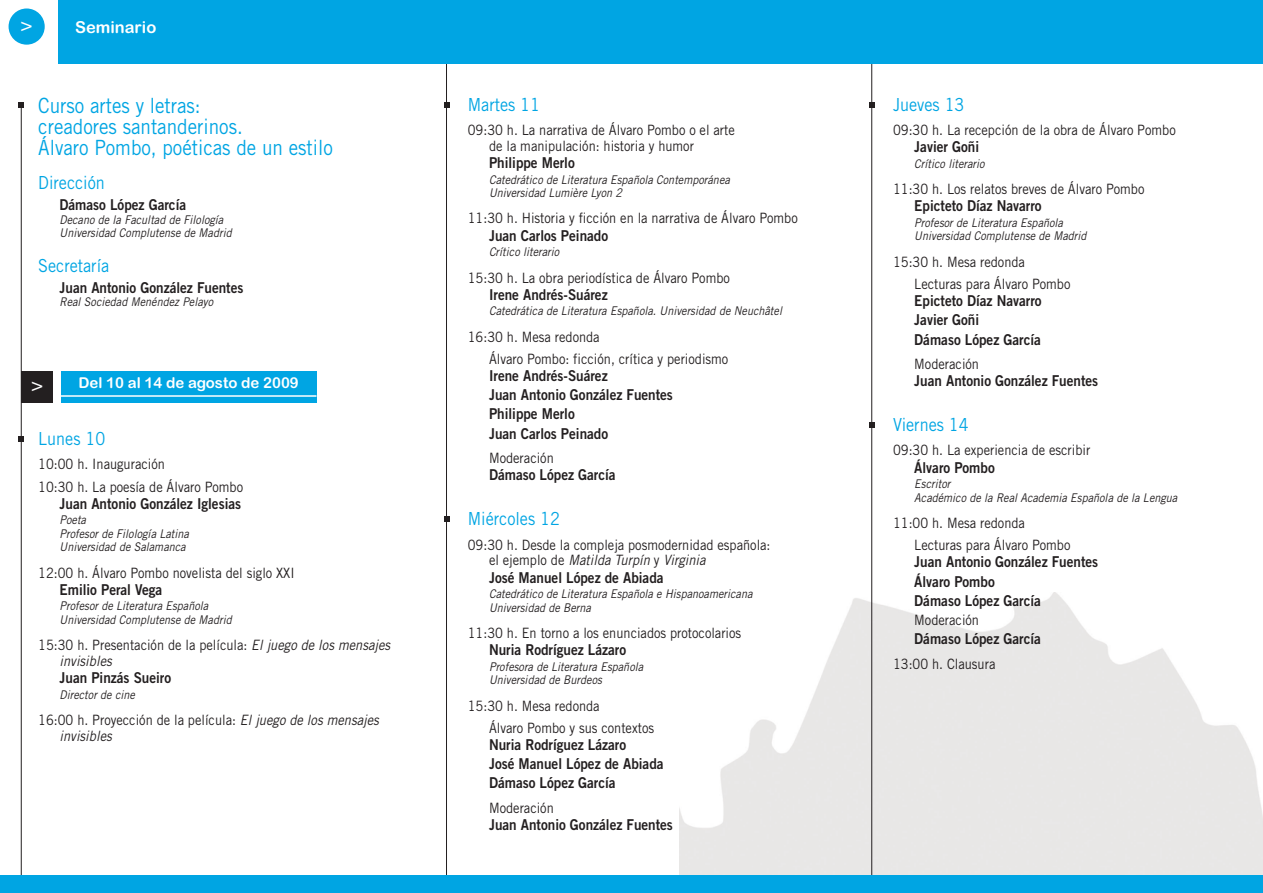
<style>
.page{position:relative;width:1263px;height:893px;background:#fff}
.page>*{position:absolute;margin:0;border:0;box-sizing:border-box;transform-origin:0 0}
.t1{font:21px/21px "Trade Gothic";color:#00a5e3;scale:.9 1}
.t2{font:18px "Trade Gothic";color:#00a5e3;scale:.9 1}
.t3{font:18px "Helvetica";color:#fff}
.t4{font:16.5px "Arial Rounded MT Bold";color:#fff}
.t5{font:15px/19.2px "Trade Gothic Bold Two";color:#231f20;scale:.9 1}
.t6{font:15px "Arial Rounded MT Bold";color:#fff}
.t7{font:14.25px/22.2px "Trade Gothic";color:#231f20;scale:.9 1}
.t8{font:italic 12px/13.5px "Trade Gothic";color:#231f20;scale:.9 1}
.s1{font-family:"Helvetica";font-size:18px}
.s2{font-style:italic}
</style>
<div class="page">
<img style="left:679px;top:593px;width:584px;height:283px">
<div style="left:9px;top:9px;width:36px;height:36px;background:#00a5e3;border-radius:50%"></div>
<hr style="left:21px;top:106px;width:1px;height:787px;background:#231f20">
<hr style="left:446px;top:55px;width:1px;height:838px;background:#231f20">
<hr style="left:871px;top:55px;width:1px;height:838px;background:#231f20">
<svg style="left:19px;top:103px;width:5px;height:5px"></svg>
<svg style="left:444px;top:103px;width:5px;height:5px"></svg>
<svg style="left:869px;top:103px;width:5px;height:5px"></svg>
<svg style="left:19px;top:437px;width:5px;height:5px"></svg>
<svg style="left:444px;top:517px;width:5px;height:5px"></svg>
<svg style="left:869px;top:422px;width:5px;height:5px"></svg>
<div style="left:58px;top:0;width:1205px;height:64px;background:#00a5e3"></div>
<div style="left:61px;top:371px;width:255px;height:32px;background:#00a5e3"></div>
<hr style="left:61px;top:395px;width:255px;height:2px;background:#fff">
<div style="left:21px;top:371px;width:32px;height:32px;background:#231f20"></div>
<div style="left:0;top:876px;width:1263px;height:17px;background:#00a5e3"></div>
<p class="t3" style="left:21px;top:18px;width:12px">&gt;</p>
<p class="t4" style="left:75px;top:21px;width:83px">Seminario</p>
<h1 class="t1" style="left:38px;top:97px;width:329px">Curso artes y letras:<br>creadores santanderinos.<br>Álvaro Pombo, poéticas de un estilo</h1>
<p class="t2" style="left:38px;top:176px;width:75px">Dirección</p>
<p class="t5" style="left:60px;top:197px;width:142px">Dámaso López García</p>
<p class="t8" style="left:60px;top:214px;width:195px">Decano de la Facultad de Filología<br>Universidad Complutense de Madrid</p>
<p class="t2" style="left:38px;top:259px;width:80px">Secretaría</p>
<p class="t5" style="left:60px;top:279px;width:206px">Juan Antonio González Fuentes</p>
<p class="t8" style="left:60px;top:296px;width:175px">Real Sociedad Menéndez Pelayo</p>
<p class="t6" style="left:32px;top:377px;width:268px"><span class="s1">&gt;</span> Del 10 al 14 de agosto de 2009</p>
<p class="t2" style="left:38px;top:432px;width:76px">Lunes 10</p>
<p class="t7" style="left:38px;top:454px;width:229px">10:00 h. Inauguración<br>10:30 h. La poesía de Álvaro Pombo</p>
<p class="t5" style="left:60px;top:495px;width:203px">Juan Antonio González Iglesias</p>
<p class="t8" style="left:60px;top:514px;width:148px">Poeta<br>Profesor de Filología Latina<br>Universidad de Salamanca</p>
<p class="t7" style="left:38px;top:563px;width:286px">12:00 h. Álvaro Pombo novelista del siglo XXI</p>
<p class="t5" style="left:60px;top:581px;width:116px">Emilio Peral Vega</p>
<p class="t8" style="left:60px;top:600px;width:195px">Profesor de Literatura Española<br>Universidad Complutense de Madrid</p>
<p class="t7" style="left:60px;top:639px;width:372px;line-height:15.8px;text-indent:-21px">15:30 h. Presentación de la película: <span class="s2">El juego de los mensajes invisibles</span></p>
<p class="t5" style="left:60px;top:670px;width:125px">Juan Pinzás Sueiro</p>
<p class="t8" style="left:60px;top:689px;width:88px">Director de cine</p>
<p class="t7" style="left:60px;top:713px;width:359px;line-height:15.8px;text-indent:-21px">16:00 h. Proyección de la película: <span class="s2">El juego de los mensajes invisibles</span></p>
<p class="t2" style="left:468px;top:98px;width:82px">Martes 11</p>
<p class="t7" style="left:489px;top:123px;width:275px;line-height:15.8px;text-indent:-21px">09:30 h. La narrativa de Álvaro Pombo o el arte de la manipulación: historia y humor</p>
<p class="t5" style="left:489px;top:154px;width:97px">Philippe Merlo</p>
<p class="t8" style="left:489px;top:174px;width:271px">Catedrático de Literatura Española Contemporánea<br>Universidad Lumière Lyon 2</p>
<p class="t7" style="left:468px;top:209px;width:368px">11:30 h. Historia y ficción en la narrativa de Álvaro Pombo</p>
<p class="t5" style="left:489px;top:227px;width:134px">Juan Carlos Peinado</p>
<p class="t8" style="left:489px;top:246px;width:82px">Crítico literario</p>
<p class="t7" style="left:468px;top:268px;width:293px">15:30 h. La obra periodística de Álvaro Pombo</p>
<p class="t5" style="left:489px;top:286px;width:133px">Irene Andrés-Suárez</p>
<p class="t8" style="left:489px;top:305px;width:329px">Catedrática de Literatura Española. Universidad de Neuchâtel</p>
<p class="t7" style="left:489px;top:327px;width:267px;text-indent:-21px">16:30 h. Mesa redonda<br>Álvaro Pombo: ficción, crítica y periodismo</p>
<p class="t5" style="left:489px;top:367px;width:206px">Irene Andrés-Suárez<br>Juan Antonio González Fuentes<br>Philippe Merlo<br>Juan Carlos Peinado</p>
<p class="t7" style="left:489px;top:448px;width:73px">Moderación</p>
<p class="t5" style="left:489px;top:466px;width:142px">Dámaso López García</p>
<p class="t2" style="left:468px;top:512px;width:104px">Miércoles 12</p>
<p class="t7" style="left:489px;top:538px;width:314px;line-height:15.8px;text-indent:-21px">09:30 h. Desde la compleja posmodernidad española: e l e j e m p l o d e <span class="s2">Matilda Turpín</span> y <span class="s2">Virginia</span></p>
<p class="t5" style="left:489px;top:569px;width:195px">José Manuel López de Abiada</p>
<p class="t8" style="left:489px;top:588px;width:297px">Catedrático de Literatura Española e Hispanoamericana<br>Universidad de Berna</p>
<p class="t7" style="left:468px;top:623px;width:305px">11:30 h. En torno a los enunciados protocolarios</p>
<p class="t5" style="left:489px;top:642px;width:154px">Nuria Rodríguez Lázaro</p>
<p class="t8" style="left:489px;top:661px;width:175px">Profesora de Literatura Española<br>Universidad de Burdeos</p>
<p class="t7" style="left:489px;top:696px;width:185px;text-indent:-21px">15:30 h. Mesa redonda<br>Álvaro Pombo y sus contextos</p>
<p class="t5" style="left:489px;top:736px;width:195px">Nuria Rodríguez Lázaro<br>José Manuel López de Abiada<br>Dámaso López García</p>
<p class="t7" style="left:489px;top:798px;width:74px">Moderación</p>
<p class="t5" style="left:489px;top:816px;width:206px">Juan Antonio González Fuentes</p>
<p class="t2" style="left:893px;top:98px;width:81px">Jueves 13</p>
<p class="t7" style="left:893px;top:120px;width:316px">09:30 h. La recepción de la obra de Álvaro Pombo</p>
<p class="t5" style="left:914px;top:139px;width:73px">Javier Goñi</p>
<p class="t8" style="left:914px;top:158px;width:82px">Crítico literario</p>
<p class="t7" style="left:893px;top:179px;width:281px">11:30 h. Los relatos breves de Álvaro Pombo</p>
<p class="t5" style="left:914px;top:198px;width:143px">Epicteto Díaz Navarro</p>
<p class="t8" style="left:914px;top:217px;width:195px">Profesor de Literatura Española<br>Universidad Complutense de Madrid</p>
<p class="t7" style="left:914px;top:252px;width:175px;text-indent:-21px">15:30 h. Mesa redonda<br>Lecturas para Álvaro Pombo</p>
<p class="t5" style="left:914px;top:292px;width:143px">Epicteto Díaz Navarro<br>Javier Goñi<br>Dámaso López García</p>
<p class="t7" style="left:914px;top:354px;width:74px">Moderación</p>
<p class="t5" style="left:914px;top:372px;width:206px">Juan Antonio González Fuentes</p>
<p class="t2" style="left:893px;top:418px;width:86px">Viernes 14</p>
<p class="t7" style="left:893px;top:441px;width:221px">09:30 h. La experiencia de escribir</p>
<p class="t5" style="left:914px;top:459px;width:91px">Álvaro Pombo</p>
<p class="t8" style="left:914px;top:478px;width:296px">Escritor<br>Académico de la Real Academia Española de la Lengua</p>
<p class="t7" style="left:914px;top:513px;width:175px;text-indent:-21px">11:00 h. Mesa redonda<br>Lecturas para Álvaro Pombo</p>
<p class="t5" style="left:914px;top:554px;width:206px">Juan Antonio González Fuentes<br>Álvaro Pombo<br>Dámaso López García</p>
<p class="t7" style="left:914px;top:610px;width:74px">Moderación</p>
<p class="t5" style="left:914px;top:631px;width:142px">Dámaso López García</p>
<p class="t7" style="left:893px;top:654px;width:115px">13:00 h. Clausura</p>
</div>
